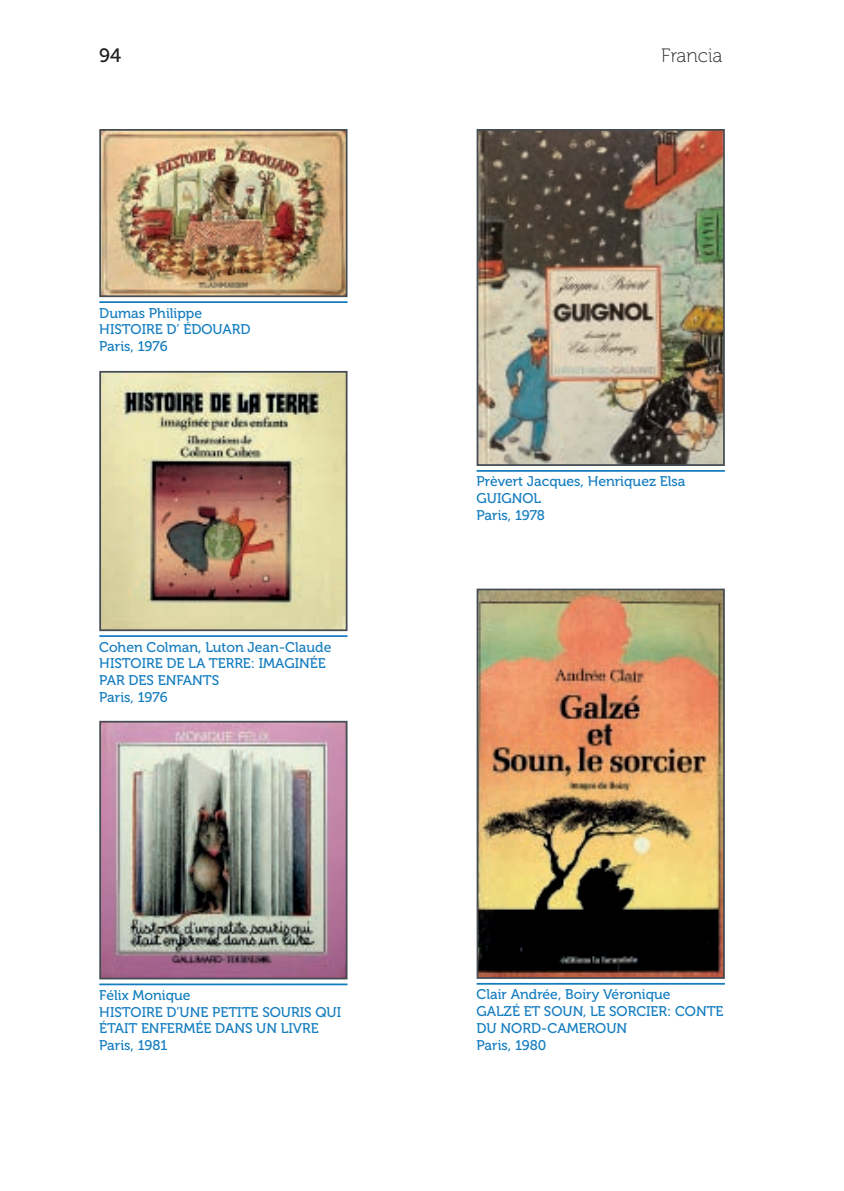
<style>
.page{position:relative;width:844px;height:1191px;background:#fff}
.page>*{position:absolute;margin:0;border:0;box-sizing:border-box;transform-origin:0 0}
.t1{font:19.25px "Museo 100";color:#231f20}
.t2{font:19.25px "Museo 500";color:#231f20}
.DIDA{font:14px/16.8px "Museo 500";color:#147dc0}
</style>
<div class="page">
<img style="left:102px;top:724px;width:242px;height:252px">
<div style="left:99px;top:721px;width:248px;height:258px;border:2px solid #454c52"></div>
<hr style="left:99px;top:983px;width:248px;height:2px;background:#147dc0">
<img style="left:102px;top:374px;width:242px;height:254px">
<div style="left:99px;top:371px;width:248px;height:260px;border:2px solid #454c52"></div>
<hr style="left:99px;top:635px;width:248px;height:2px;background:#147dc0">
<img style="left:102px;top:132px;width:242px;height:162px">
<div style="left:99px;top:129px;width:248px;height:168px;border:2px solid #454c52"></div>
<hr style="left:99px;top:301px;width:248px;height:2px;background:#147dc0">
<img style="left:479px;top:132px;width:242px;height:331px">
<div style="left:476px;top:129px;width:248px;height:337px;border:2px solid #454c52"></div>
<hr style="left:476px;top:470px;width:248px;height:2px;background:#147dc0">
<img style="left:479px;top:591px;width:242px;height:385px">
<div style="left:476px;top:588px;width:248px;height:391px;border:2px solid #454c52"></div>
<hr style="left:476px;top:983px;width:248px;height:1px;background:#147dc0">
<h1 class="t2" style="left:99px;top:44px;width:23px">94</h1>
<h1 class="t1" style="left:661px;top:45px;width:63px">Francia</h1>
<p class="DIDA" style="left:99px;top:304px;width:104px">Dumas Philippe</p>
<p class="DIDA" style="left:99px;top:321px;width:152px">HISTOIRE D’ ÉDOUARD</p>
<p class="DIDA" style="left:99px;top:338px;width:70px">Paris, 1976</p>
<p class="DIDA" style="left:99px;top:638px;width:233px">Cohen Colman, Luton Jean-Claude</p>
<p class="DIDA" style="left:99px;top:655px;width:228px">HISTOIRE DE LA TERRE: IMAGINÉE<br>PAR DES ENFANTS</p>
<p class="DIDA" style="left:99px;top:689px;width:70px">Paris, 1976</p>
<p class="DIDA" style="left:99px;top:987px;width:93px">Félix Monique</p>
<p class="DIDA" style="left:99px;top:1003px;width:243px">HISTOIRE D’UNE PETITE SOURIS QUI<br>ÉTAIT ENFERMÉE DANS UN LIVRE</p>
<p class="DIDA" style="left:99px;top:1037px;width:70px">Paris, 1981</p>
<p class="DIDA" style="left:476px;top:473px;width:210px">Prèvert Jacques, Henriquez Elsa</p>
<p class="DIDA" style="left:476px;top:490px;width:66px">GUIGNOL</p>
<p class="DIDA" style="left:476px;top:507px;width:70px">Paris, 1978</p>
<p class="DIDA" style="left:476px;top:986px;width:195px">Clair Andrée, Boiry Véronique</p>
<p class="DIDA" style="left:476px;top:1003px;width:248px">GALZÉ ET SOUN, LE SORCIER: CONTE<br>DU NORD-CAMEROUN</p>
<p class="DIDA" style="left:476px;top:1036px;width:71px">Paris, 1980</p>
</div>
